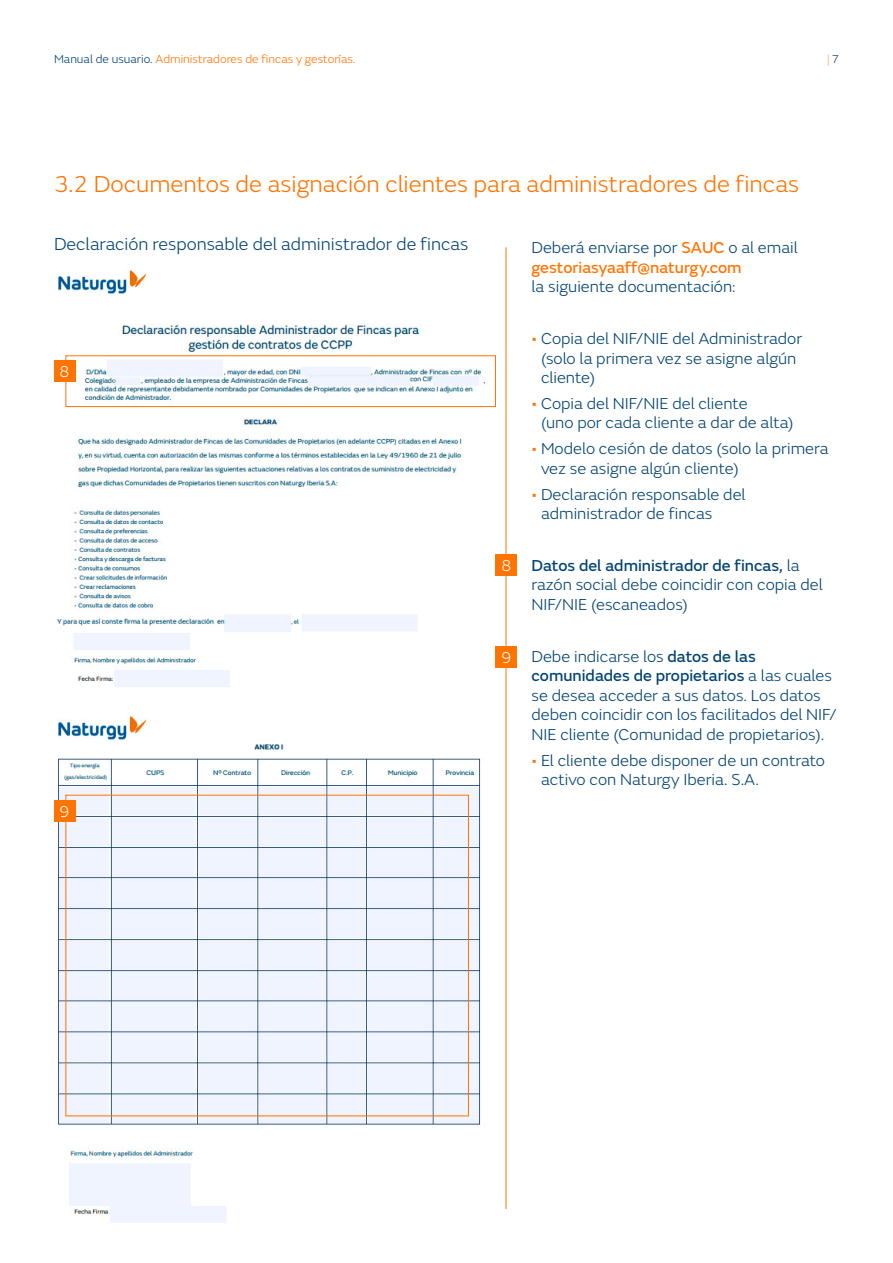
<style>
.page{position:relative;width:893px;height:1263px;background:#fff}
.page>*{position:absolute;margin:0;border:0;box-sizing:border-box;transform-origin:0 0}
.t1{font:300 24px "FS Emeric";color:#ff7300}
.t2{font:300 18px "FS Emeric";color:#004373}
.t3{font:300 16.5px/19.5px "FS Emeric";color:#004373}
.t4{font:16.5px "FS Emeric Core";color:#004373}
.t5{font:16.5px "FS Emeric Core";color:#ff7300}
.t6{font:300 16.5px "FS Emeric";color:#fff}
.t7{font:300 12px "FS Emeric";color:#ff7300}
.t8{font:100 12px "FS Emeric";color:#ff7300}
.s1{color:#004373}
.s2{font-weight:300;color:#004373}
.s3{font-family:"FS Emeric Core";font-weight:400;color:#ff7300}
.s4{color:#ff7300}
.s5{font-family:"FS Emeric";font-weight:300}
.s6{font-family:"FS Emeric Core";font-weight:400}
</style>
<div class="page">
<img style="left:54px;top:324px;width:439px;height:84px">
<img style="left:54px;top:757px;width:427px;height:466px">
<hr style="left:506px;top:247px;width:1px;height:962px;background:#ff7300">
<div style="left:496px;top:554px;width:21px;height:21px;background:#ff7300"></div>
<div style="left:496px;top:646px;width:21px;height:21px;background:#ff7300"></div>
<div style="left:65px;top:355px;width:431px;height:52px;border:1px solid #ff7300"></div>
<div style="left:54px;top:361px;width:21px;height:21px;background:#ff7300"></div>
<div style="left:54px;top:800px;width:21px;height:21px;background:#ff7300"></div>
<img style="left:58px;top:270px;width:88px;height:24px">
<img style="left:58px;top:716px;width:88px;height:23px">
<img style="left:254px;top:744px;width:30px;height:6px">
<img style="left:56px;top:417px;width:406px;height:270px">
<p class="t7" style="left:54px;top:51px;width:303px"><span class="s1">Manual de usuario.</span> Administradores de fincas y gestorías.</p>
<p class="t8" style="left:827px;top:51px;width:13px">| <span class="s2">7</span></p>
<h1 class="t1" style="left:54px;top:168px;width:747px">3.2 Documentos de asignación clientes para administradores de fincas</h1>
<p class="t2" style="left:54px;top:232px;width:416px">Declaración responsable del administrador de fincas</p>
<p class="t3" style="left:531px;top:237px;width:268px">Deberá enviarse por <span class="s3">SAUC</span> o al email</p>
<p class="t5" style="left:531px;top:255px;width:212px">gestoriasyaaff@naturgy.com</p>
<p class="t3" style="left:531px;top:276px;width:206px">la siguiente documentación:</p>
<p class="t3" style="left:541px;top:328px;width:263px;text-indent:-9px"><span class="s4">•</span> Copia del NIF/NIE del Administrador (solo la primera vez se asigne algún cliente)</p>
<p class="t3" style="left:541px;top:393px;width:254px;text-indent:-9px"><span class="s4">•</span> Copia del NIF/NIE del cliente<br>(uno por cada cliente a dar de alta)</p>
<p class="t3" style="left:541px;top:438px;width:289px;text-indent:-9px"><span class="s4">•</span> Modelo cesión de datos (solo la primera vez se asigne algún cliente)</p>
<p class="t3" style="left:541px;top:484px;width:206px;text-indent:-9px"><span class="s4">•</span> Declaración responsable del administrador de fincas</p>
<p class="t4" style="left:531px;top:553px;width:270px">Datos del administrador de fincas, <span class="s5">la</span></p>
<p class="t3" style="left:531px;top:574px;width:293px">razón social debe coincidir con copia del<br>NIF/NIE (escaneados)</p>
<p class="t3" style="left:531px;top:646px;width:226px">Debe indicarse los <span class="s6">datos de las</span></p>
<p class="t4" style="left:531px;top:664px;width:302px">comunidades de propietarios <span class="s5">a las cuales</span></p>
<p class="t3" style="left:531px;top:685px;width:307px">se desea acceder a sus datos. Los datos deben coincidir con los facilitados del NIF/<br>NIE cliente (Comunidad de propietarios).</p>
<p class="t3" style="left:541px;top:750px;width:286px;text-indent:-9px"><span class="s4">•</span> El cliente debe disponer de un contrato activo con Naturgy Iberia. S.A.</p>
<p class="t6" style="left:60px;top:360px;width:11px">8</p>
<p class="t6" style="left:501px;top:554px;width:11px">8</p>
<p class="t6" style="left:501px;top:646px;width:11px">9</p>
<p class="t6" style="left:60px;top:800px;width:11px">9</p>
</div>
